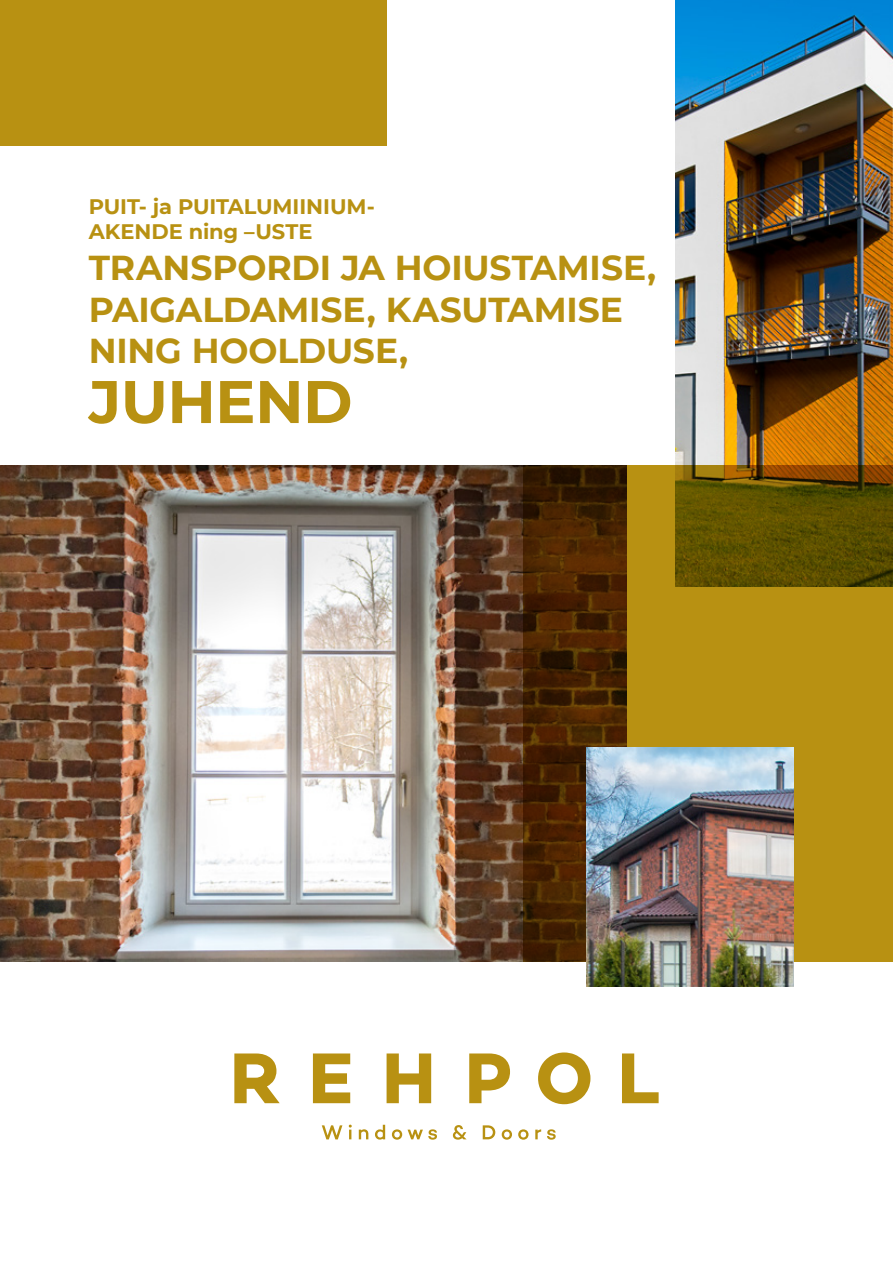
<style>
.page{position:relative;width:893px;height:1263px;background:#fff}
.page>*{position:absolute;margin:0;border:0;box-sizing:border-box;transform-origin:0 0}
.t1{font:700 60px "Montserrat";letter-spacing:-.01em;color:#b89112}
.t2{font:700 34.5px/41.4px "Montserrat";letter-spacing:-.005em;color:#b89112}
.t3{font:700 21px/25.2px "Montserrat";letter-spacing:-.005em;color:#b89112}
</style>
<div class="page">
<svg style="left:234px;top:1053px;width:46px;height:50px"></svg>
<svg style="left:313px;top:1053px;width:37px;height:50px"></svg>
<svg style="left:387px;top:1053px;width:44px;height:50px"></svg>
<svg style="left:469px;top:1053px;width:41px;height:50px"></svg>
<svg style="left:538px;top:1052px;width:52px;height:52px"></svg>
<svg style="left:622px;top:1053px;width:37px;height:50px"></svg>
<svg style="left:322px;top:1125px;width:20px;height:14px"></svg>
<svg style="left:349px;top:1125px;width:3px;height:14px"></svg>
<svg style="left:359px;top:1129px;width:9px;height:10px"></svg>
<svg style="left:375px;top:1125px;width:10px;height:14px"></svg>
<svg style="left:392px;top:1129px;width:10px;height:11px"></svg>
<svg style="left:408px;top:1129px;width:29px;height:11px"></svg>
<svg style="left:453px;top:1125px;width:14px;height:15px"></svg>
<svg style="left:483px;top:1125px;width:12px;height:14px"></svg>
<svg style="left:502px;top:1129px;width:10px;height:11px"></svg>
<svg style="left:518px;top:1129px;width:10px;height:11px"></svg>
<svg style="left:535px;top:1129px;width:6px;height:10px"></svg>
<svg style="left:547px;top:1129px;width:9px;height:11px"></svg>
<img style="left:675px;top:0;width:218px;height:466px">
<div style="left:0;top:0;width:387px;height:145px;background:#b89112"></div>
<img style="left:0;top:466px;width:523px;height:496px">
<svg style="left:523px;top:466px;width:370px;height:496px;background:#83620a"></svg>
<img style="left:587px;top:747px;width:206px;height:239px">
<p class="t3" style="left:89px;top:192px;width:288px">PUIT- ja PUITALUMIINIUM-<br>AKENDE ning –USTE</p>
<p class="t2" style="left:89px;top:246px;width:569px">TRANSPORDI JA HOIUSTAMISE,<br>PAIGALDAMISE, KASUTAMISE<br>NING HOOLDUSE,</p>
<h1 class="t1" style="left:89px;top:358px;width:265px">JUHEND</h1>
</div>
